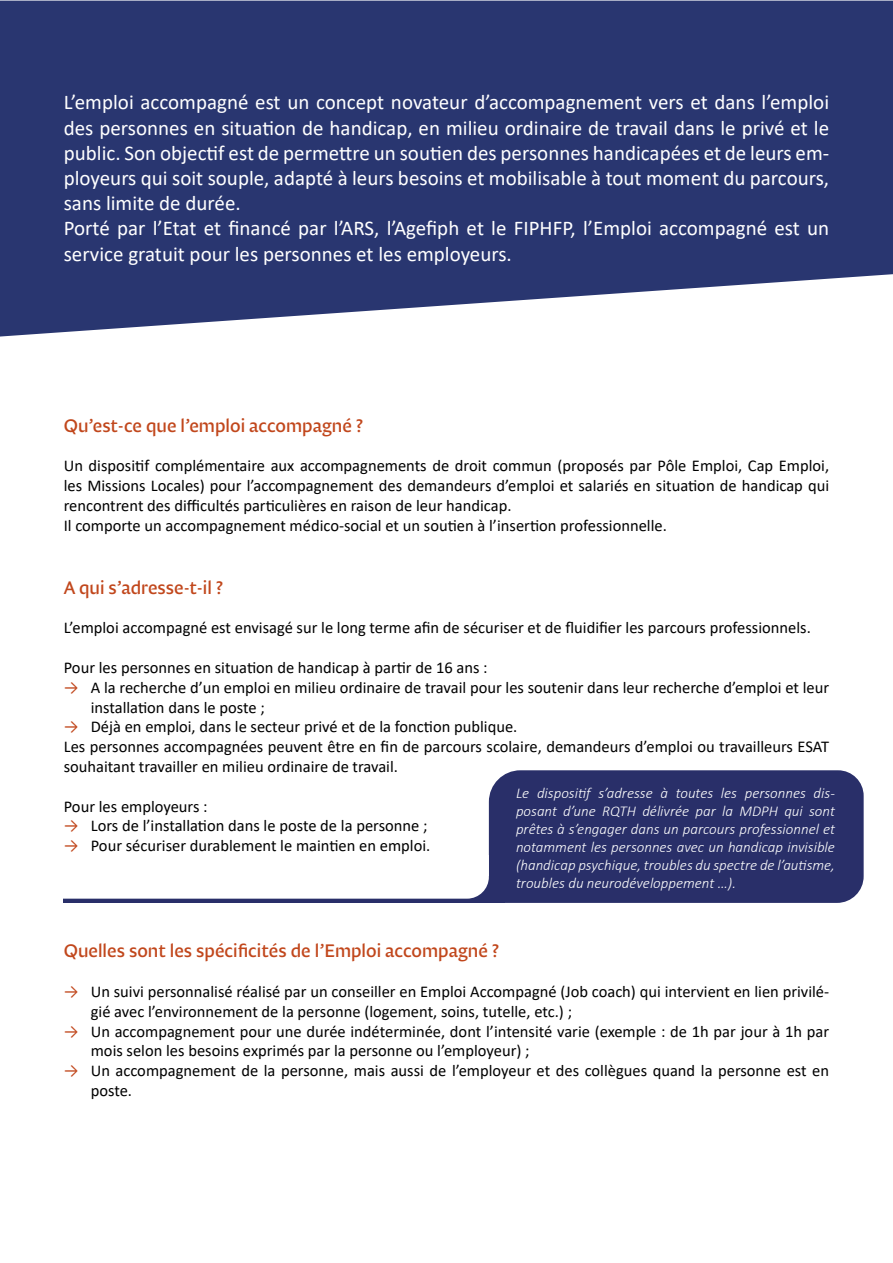
<style>
.page{position:relative;width:893px;height:1263px;background:#fff}
.page>*{position:absolute;margin:0;border:0;box-sizing:border-box;transform-origin:0 0}
.t1{font:21px/25.2px "Calibri";color:#fff}
.t2{font:18px "Diurnal Display Std";color:#c1471c}
.t3{font:16.5px/19.8px "Calibri";color:#000}
.t4{font:italic 300 15px/18px "Calibri";color:#fff;text-align:justify}
.s1{color:#c1471c}
</style>
<div class="page">
<svg style="left:0;top:1px;width:893px;height:336px;background:#3d487d"></svg>
<div style="left:489px;top:770px;width:375px;height:133px;background:#292f69"></div>
<div style="left:64px;top:877px;width:441px;height:26px;background:#292f69"></div>
<div style="left:63px;top:876px;width:426px;height:23px;background:#fff"></div>
<svg style="left:892px;top:0;width:1px;height:271px"></svg>
<p class="t1" style="left:64px;top:89px;width:767px">L’emploi accompagné est un concept novateur d’accompagnement vers et dans l’emploi des personnes en situation de handicap, en milieu ordinaire de travail dans le privé et le public. Son objectif est de permettre un soutien des personnes handicapées et de leurs em&shy;ployeurs qui soit souple, adapté à leurs besoins et mobilisable à tout moment du parcours, sans limite de durée.<br>Porté par l’Etat et financé par l’ARS, l’Agefiph et le FIPHFP, l’Emploi accompagné est un service gratuit pour les personnes et les employeurs.</p>
<p class="t2" style="left:64px;top:413px;width:301px">Qu’est-ce que l’emploi accompagné ?</p>
<p class="t3" style="left:64px;top:455px;width:767px">Un dispositif complémentaire aux accompagnements de droit commun (proposés par Pôle Emploi, Cap Emploi, les Missions Locales) pour l’accompagnement des demandeurs d’emploi et salariés en situation de handicap qui rencontrent des difficultés particulières en raison de leur handicap.<br>Il comporte un accompagnement médico-social et un soutien à l’insertion professionnelle.</p>
<p class="t2" style="left:64px;top:575px;width:161px">A qui s’adresse-t-il ?</p>
<p class="t3" style="left:64px;top:617px;width:748px">L’emploi accompagné est envisagé sur le long terme afin de sécuriser et de fluidifier les parcours professionnels.</p>
<p class="t3" style="left:64px;top:657px;width:425px">Pour les personnes en situation de handicap à partir de 16 ans :</p>
<p class="t3" style="left:91px;top:677px;width:740px;text-indent:-27px"><span class="s1">→</span> A la recherche d’un emploi en milieu ordinaire de travail pour les soutenir dans leur recherche d’emploi et leur installation dans le poste ;</p>
<p class="t3" style="left:64px;top:716px;width:767px"><span class="s1">→</span> Déjà en emploi, dans le secteur privé et de la fonction publique.<br>Les personnes accompagnées peuvent être en fin de parcours scolaire, demandeurs d’emploi ou travailleurs ESAT souhaitant travailler en milieu ordinaire de travail.</p>
<p class="t3" style="left:64px;top:796px;width:145px">Pour les employeurs :</p>
<p class="t3" style="left:64px;top:815px;width:365px"><span class="s1">→</span> Lors de l’installation dans le poste de la personne ;</p>
<p class="t3" style="left:64px;top:835px;width:368px"><span class="s1">→</span> Pour sécuriser durablement le maintien en emploi.</p>
<p class="t4" style="left:516px;top:783px;width:320px">Le dispositif s’adresse à toutes les personnes dis&shy;posant d’une RQTH délivrée par la MDPH qui sont prêtes à s’engager dans un parcours professionnel et notamment les personnes avec un handicap invisible (handicap psychique, troubles du spectre de l’autisme, troubles du neurodéveloppement …).</p>
<p class="t2" style="left:64px;top:939px;width:437px">Quelles sont les spécificités de l’Emploi accompagné ?</p>
<p class="t3" style="left:91px;top:981px;width:740px;text-indent:-27px"><span class="s1">→</span> Un suivi personnalisé réalisé par un conseiller en Emploi Accompagné (Job coach) qui intervient en lien privilé&shy;gié avec l’environnement de la personne (logement, soins, tutelle, etc.) ;</p>
<p class="t3" style="left:91px;top:1021px;width:740px;text-indent:-27px"><span class="s1">→</span> Un accompagnement pour une durée indéterminée, dont l’intensité varie (exemple : de 1h par jour à 1h par mois selon les besoins exprimés par la personne ou l’employeur) ;</p>
<p class="t3" style="left:91px;top:1060px;width:740px;text-indent:-27px"><span class="s1">→</span> Un accompagnement de la personne, mais aussi de l’employeur et des collègues quand la personne est en poste.</p>
</div>
